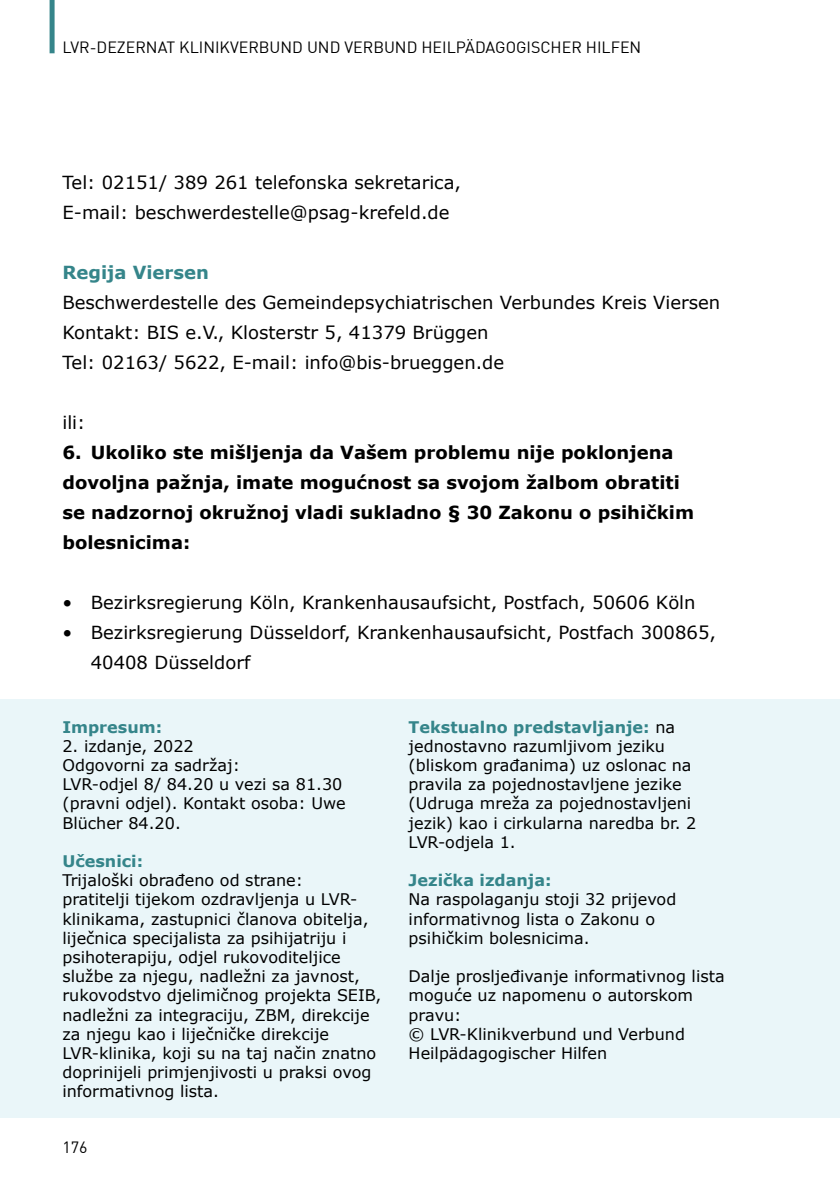
<style>
.page{position:relative;width:840px;height:1191px;background:#fff}
.page>*{position:absolute;margin:0;border:0;box-sizing:border-box;transform-origin:0 0}
.Grundtext_Kopie{font:18px/30px "Verdana";color:#000}
.Grundtext_Kopie-2{font:700 18px/30px "Verdana";color:#000}
.Grundtext_Kopie-3{font:700 18px "Verdana";color:#35858a}
.kleiner_Impressum{font:16px/19.2px "Verdana";color:#000}
.t1{font:16px "DIN";color:#000}
.kleiner_Impressum-2{font:700 16px "Verdana";color:#35858a}
.s1{font-weight:700;color:#35858a}
</style>
<div class="page">
<div style="left:50px;top:0;width:5px;height:53px;background:#35858a"></div>
<div style="left:0;top:699px;width:839px;height:418px;background:#eaf6f9"></div>
<p class="t1" style="left:62px;top:37px;width:580px">LVR-DEZERNAT KLINIKVERBUND UND VERBUND HEILPÄDAGOGISCHER HILFEN</p>
<p class="Grundtext_Kopie" style="left:62px;top:167px;width:400px">Tel: 02151/ 389 261 telefonska sekretarica,<br>E-mail: beschwerdestelle@psag-krefeld.de</p>
<p class="Grundtext_Kopie-3" style="left:62px;top:259px;width:148px">Regija Viersen</p>
<p class="Grundtext_Kopie" style="left:62px;top:287px;width:659px">Beschwerdestelle des Gemeindepsychiatrischen Verbundes Kreis Viersen</p>
<p class="Grundtext_Kopie" style="left:62px;top:317px;width:427px">Kontakt: BIS e.V., Klosterstr 5, 41379 Brüggen</p>
<p class="Grundtext_Kopie" style="left:62px;top:347px;width:443px">Tel: 02163/ 5622, E-mail: info@bis-brueggen.de</p>
<p class="Grundtext_Kopie" style="left:62px;top:407px;width:24px">ili:</p>
<p class="Grundtext_Kopie-2" style="left:62px;top:437px;width:633px">6. Ukoliko ste mišljenja da Vašem problemu nije poklonjena dovoljna pažnja, imate mogućnost sa svojom žalbom obratiti se nadzornoj okružnoj vladi sukladno § 30 Zakonu o psihičkim bolesnicima:</p>
<p class="Grundtext_Kopie" style="left:62px;top:587px;width:634px">• Bezirksregierung Köln, Krankenhausaufsicht, Postfach, 50606 Köln</p>
<p class="Grundtext_Kopie" style="left:91px;top:617px;width:626px;text-indent:-28px">• Bezirksregierung Düsseldorf, Krankenhausaufsicht, Postfach 300865,<br>40408 Düsseldorf</p>
<p class="kleiner_Impressum-2" style="left:62px;top:715px;width:101px">Impresum:</p>
<p class="kleiner_Impressum" style="left:62px;top:736px;width:133px">2. izdanje, 2022</p>
<p class="kleiner_Impressum" style="left:62px;top:755px;width:179px">Odgovorni za sadržaj:</p>
<p class="kleiner_Impressum" style="left:62px;top:774px;width:284px">LVR-odjel 8/ 84.20 u vezi sa 81.30 (pravni odjel). Kontakt osoba: Uwe<br>Blücher 84.20.</p>
<p class="kleiner_Impressum-2" style="left:62px;top:849px;width:82px">Učesnici:</p>
<p class="kleiner_Impressum" style="left:62px;top:870px;width:320px">Trijaloški obrađeno od strane:<br>pratitelji tijekom ozdravljenja u LVR&shy;klinikama, zastupnici članova obitelja, liječnica specijalista za psihijatriju i psihoterapiju, odjel rukovoditeljice službe za njegu, nadležni za javnost, rukovodstvo djelimičnog projekta SEIB, nadležni za integraciju, ZBM, direkcije za njegu kao i liječničke direkcije LVR-klinika, koji su na taj način znatno doprinijeli primjenjivosti u praksi ovog informativnog lista.</p>
<p class="t1" style="left:62px;top:1137px;width:27px">176</p>
<p class="kleiner_Impressum" style="left:408px;top:717px;width:289px"><span class="s1">Tekstualno predstavljanje:</span> na jednostavno razumljivom jeziku (bliskom građanima) uz oslonac na pravila za pojednostavljene jezike (Udruga mreža za pojednostavljeni jezik) kao i cirkularna naredba br. 2<br>LVR-odjela 1.</p>
<p class="kleiner_Impressum-2" style="left:408px;top:869px;width:144px">Jezička izdanja:</p>
<p class="kleiner_Impressum" style="left:408px;top:889px;width:269px">Na raspolaganju stoji 32 prijevod informativnog lista o Zakonu o psihičkim bolesnicima.</p>
<p class="kleiner_Impressum" style="left:408px;top:966px;width:317px">Dalje prosljeđivanje informativnog lista moguće uz napomenu o autorskom pravu:</p>
<p class="kleiner_Impressum" style="left:408px;top:1024px;width:278px">© LVR-Klinikverbund und Verbund<br>Heilpädagogischer Hilfen</p>
</div>
